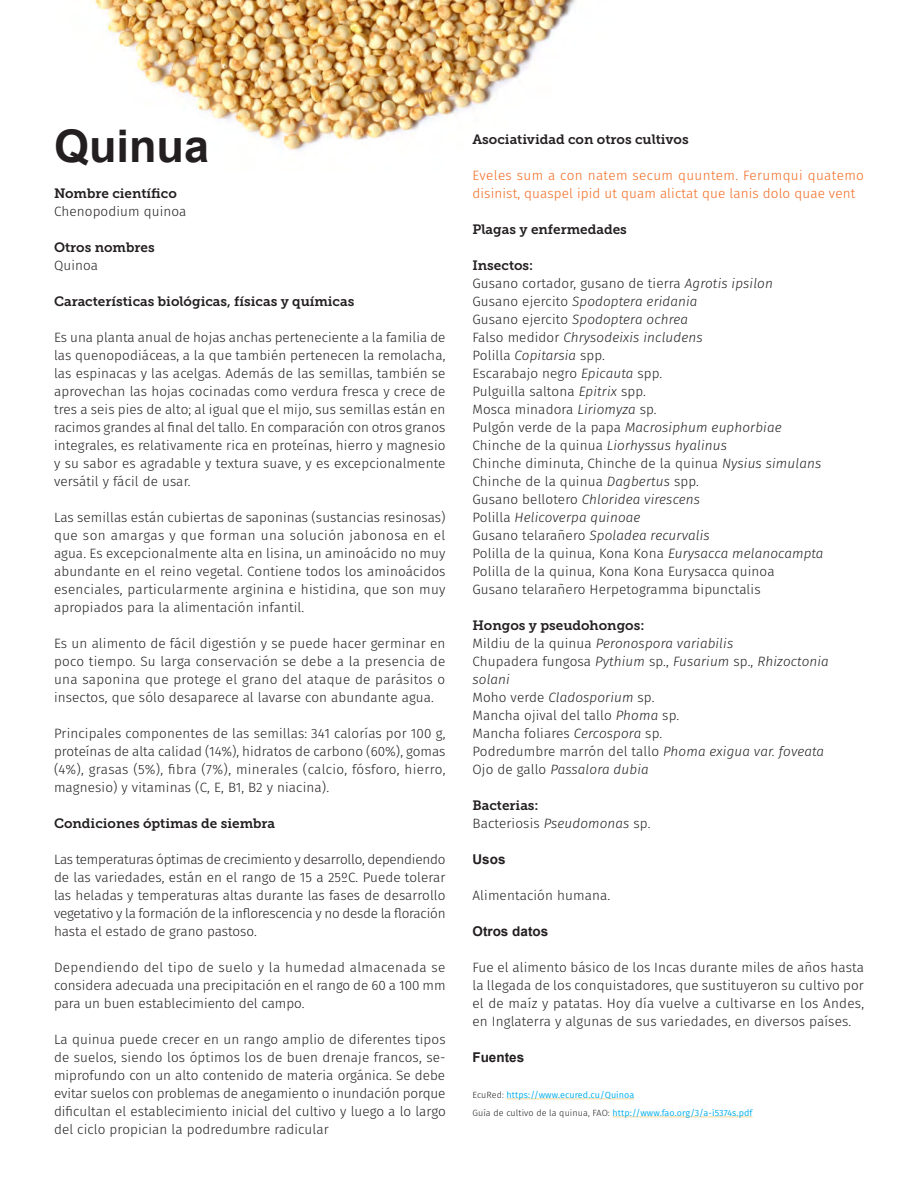
<style>
.page{position:relative;width:918px;height:1188px;background:#fff}
.page>*{position:absolute;margin:0;border:0;box-sizing:border-box;transform-origin:0 0}
.t1{font:700 45px "Arial";color:#231f20}
.Paragraph_Style_2{font:300 13.5px/18px "Fira Sans";letter-spacing:.01em;color:#231f20;text-align:justify}
.Paragraph_Style_2-2{font:italic 300 13.5px "Fira Sans";letter-spacing:.01em;color:#231f20}
.t2{font:13.5px "Museo Slab 700";color:#231f20}
.Paragraph_Style_1{font:300 13.5px/18px "Fira Sans";letter-spacing:.01em;color:#f36a21}
.t3{font:700 13.5px "Arial";color:#231f20}
.Paragraph_Style_1-2{font:9px "Fira Sans";letter-spacing:.01em;color:#00aeef}
.s1{font-style:italic}
.s2{font-style:normal}
.s3{font-weight:300;color:#231f20}
</style>
<div class="page">
<img style="left:95px;top:0;width:481px;height:151px">
<hr style="left:507px;top:1099px;width:127px;height:1px;background:#f5d79a">
<hr style="left:613px;top:1117px;width:140px;height:1px;background:#f5d79a">
<p class="t1" style="left:54px;top:117px;width:157px">Quinua</p>
<p class="t2" style="left:54px;top:186px;width:124px">Nombre científico</p>
<p class="Paragraph_Style_2" style="left:54px;top:202px;width:134px">Chenopodium quinoa</p>
<p class="t2" style="left:54px;top:240px;width:102px">Otros nombres</p>
<p class="Paragraph_Style_2" style="left:54px;top:256px;width:46px">Quinoa</p>
<p class="t2" style="left:54px;top:294px;width:302px">Características biológicas, físicas y químicas</p>
<p class="Paragraph_Style_2" style="left:54px;top:328px;width:393px">Es una planta anual de hojas anchas perteneciente a la familia de las quenopodiáceas, a la que también pertenecen la remolacha, las espinacas y las acelgas. Además de las semillas, también se aprovechan las hojas cocinadas como verdura fresca y crece de tres a seis pies de alto; al igual que el mijo, sus semillas están en racimos grandes al final del tallo. En comparación con otros granos integrales, es relativamente rica en proteínas, hierro y magnesio y su sabor es agradable y textura suave, y es excepcionalmente versátil y fácil de usar.</p>
<p class="Paragraph_Style_2" style="left:54px;top:508px;width:393px">Las semillas están cubiertas de saponinas (sustancias resinosas) que son amargas y que forman una solución jabonosa en el agua. Es excepcionalmente alta en lisina, un aminoácido no muy abundante en el reino vegetal. Contiene todos los aminoácidos esenciales, particularmente arginina e histidina, que son muy apropiados para la alimentación infantil.</p>
<p class="Paragraph_Style_2" style="left:54px;top:634px;width:393px">Es un alimento de fácil digestión y se puede hacer germinar en poco tiempo. Su larga conservación se debe a la presencia de una saponina que protege el grano del ataque de parásitos o insectos, que sólo desaparece al lavarse con abundante agua.</p>
<p class="Paragraph_Style_2" style="left:54px;top:724px;width:393px">Principales componentes de las semillas: 341 calorías por 100 g, proteínas de alta calidad (14%), hidratos de carbono (60%), gomas (4%), grasas (5%), fibra (7%), minerales (calcio, fósforo, hierro, magnesio) y vitaminas (C, E, B1, B2 y niacina).</p>
<p class="t2" style="left:54px;top:816px;width:223px">Condiciones óptimas de siembra</p>
<p class="Paragraph_Style_2" style="left:54px;top:850px;width:393px">Las temperaturas óptimas de crecimiento y desarrollo, dependiendo de las variedades, están en el rango de 15 a 25ºC. Puede tolerar las heladas y temperaturas altas durante las fases de desarrollo vegetativo y la formación de la inflorescencia y no desde la floración hasta el estado de grano pastoso.</p>
<p class="Paragraph_Style_2" style="left:54px;top:958px;width:393px">Dependiendo del tipo de suelo y la humedad almacenada se considera adecuada una precipitación en el rango de 60 a 100 mm para un buen establecimiento del campo.</p>
<p class="Paragraph_Style_2" style="left:54px;top:1030px;width:393px">La quinua puede crecer en un rango amplio de diferentes tipos de suelos, siendo los óptimos los de buen drenaje francos, se&shy;miprofundo con un alto contenido de materia orgánica. Se debe evitar suelos con problemas de anegamiento o inundación porque dificultan el establecimiento inicial del cultivo y luego a lo largo del ciclo propician la podredumbre radicular</p>
<p class="t2" style="left:472px;top:132px;width:218px">Asociatividad con otros cultivos</p>
<p class="Paragraph_Style_1" style="left:472px;top:166px;width:393px">Eveles sum a con natem secum quuntem. Ferumqui quatemo disinist, quaspel ipid ut quam alictat que lanis dolo quae vent</p>
<p class="t2" style="left:472px;top:222px;width:156px">Plagas y enfermedades</p>
<p class="t2" style="left:472px;top:258px;width:62px">Insectos:</p>
<p class="Paragraph_Style_2" style="left:472px;top:274px;width:302px">Gusano cortador, gusano de tierra <span class="s1">Agrotis ipsilon</span></p>
<p class="Paragraph_Style_2-2" style="left:472px;top:292px;width:227px"><span class="s2">Gusano ejercito</span> Spodoptera eridania</p>
<p class="Paragraph_Style_2-2" style="left:472px;top:310px;width:217px"><span class="s2">Gusano ejercito</span> Spodoptera ochrea</p>
<p class="Paragraph_Style_2-2" style="left:472px;top:328px;width:232px"><span class="s2">Falso medidor</span> Chrysodeixis includens</p>
<p class="Paragraph_Style_2" style="left:472px;top:346px;width:134px">Polilla <span class="s1">Copitarsia</span> spp.</p>
<p class="Paragraph_Style_2" style="left:472px;top:364px;width:191px">Escarabajo negro <span class="s1">Epicauta</span> spp.</p>
<p class="Paragraph_Style_2" style="left:472px;top:382px;width:175px">Pulguilla saltona <span class="s1">Epitrix</span> spp.</p>
<p class="Paragraph_Style_2" style="left:472px;top:400px;width:186px">Mosca minadora <span class="s1">Liriomyza</span> sp.</p>
<p class="Paragraph_Style_2-2" style="left:472px;top:418px;width:311px"><span class="s2">Pulgón verde de la papa</span> Macrosiphum euphorbiae</p>
<p class="Paragraph_Style_2-2" style="left:472px;top:436px;width:256px"><span class="s2">Chinche de la quinua</span> Liorhyssus hyalinus</p>
<p class="Paragraph_Style_2" style="left:472px;top:454px;width:350px">Chinche diminuta, Chinche de la quinua <span class="s1">Nysius simulans</span></p>
<p class="Paragraph_Style_2" style="left:472px;top:472px;width:228px">Chinche de la quinua <span class="s1">Dagbertus</span> spp.</p>
<p class="Paragraph_Style_2-2" style="left:472px;top:490px;width:229px"><span class="s2">Gusano bellotero</span> Chloridea virescens</p>
<p class="Paragraph_Style_2-2" style="left:472px;top:508px;width:169px"><span class="s2">Polilla</span> Helicoverpa quinoae</p>
<p class="Paragraph_Style_2-2" style="left:472px;top:526px;width:239px"><span class="s2">Gusano telarañero</span> Spoladea recurvalis</p>
<p class="Paragraph_Style_2" style="left:472px;top:544px;width:353px">Polilla de la quinua, Kona Kona <span class="s1">Eurysacca melanocampta</span></p>
<p class="Paragraph_Style_2" style="left:472px;top:562px;width:304px">Polilla de la quinua, Kona Kona Eurysacca quinoa</p>
<p class="Paragraph_Style_2" style="left:472px;top:580px;width:290px">Gusano telarañero Herpetogramma bipunctalis</p>
<p class="t2" style="left:472px;top:618px;width:174px">Hongos y pseudohongos:</p>
<p class="Paragraph_Style_2-2" style="left:472px;top:634px;width:262px"><span class="s2">Mildiu de la quinua</span> Peronospora variabilis</p>
<p class="Paragraph_Style_2-2" style="left:472px;top:652px;width:358px"><span class="s2">Chupadera fungosa</span> Pythium <span class="s2">sp.,</span> Fusarium <span class="s2">sp.,</span> Rhizoctonia</p>
<p class="Paragraph_Style_2-2" style="left:472px;top:670px;width:39px">solani</p>
<p class="Paragraph_Style_2" style="left:472px;top:688px;width:184px">Moho verde <span class="s1">Cladosporium</span> sp.</p>
<p class="Paragraph_Style_2" style="left:472px;top:706px;width:208px">Mancha ojival del tallo <span class="s1">Phoma</span> sp.</p>
<p class="Paragraph_Style_2" style="left:472px;top:724px;width:191px">Mancha foliares <span class="s1">Cercospora</span> sp.</p>
<p class="Paragraph_Style_2" style="left:472px;top:742px;width:353px">Podredumbre marrón del tallo <span class="s1">Phoma exigua var. foveata</span></p>
<p class="Paragraph_Style_2-2" style="left:472px;top:760px;width:178px"><span class="s2">Ojo de gallo</span> Passalora dubia</p>
<p class="t2" style="left:472px;top:798px;width:68px">Bacterias:</p>
<p class="Paragraph_Style_2" style="left:472px;top:814px;width:180px">Bacteriosis <span class="s1">Pseudomonas</span> sp.</p>
<p class="t3" style="left:472px;top:850px;width:35px">Usos</p>
<p class="Paragraph_Style_2" style="left:472px;top:886px;width:139px">Alimentación humana.</p>
<p class="t3" style="left:472px;top:922px;width:77px">Otros datos</p>
<p class="Paragraph_Style_2" style="left:472px;top:958px;width:393px">Fue el alimento básico de los Incas durante miles de años hasta la llegada de los conquistadores, que sustituyeron su cultivo por el de maíz y patatas. Hoy día vuelve a cultivarse en los Andes, en Inglaterra y algunas de sus variedades, en diversos países.</p>
<p class="t3" style="left:472px;top:1048px;width:53px">Fuentes</p>
<p class="Paragraph_Style_1-2" style="left:472px;top:1088px;width:163px"><span class="s3">EcuRed:</span> https://www.ecured.cu/Quinoa</p>
<p class="Paragraph_Style_1-2" style="left:472px;top:1106px;width:282px"><span class="s3">Guía de cultivo de la quinua, FAO:</span> http://www.fao.org/3/a-i5374s.pdf</p>
</div>
